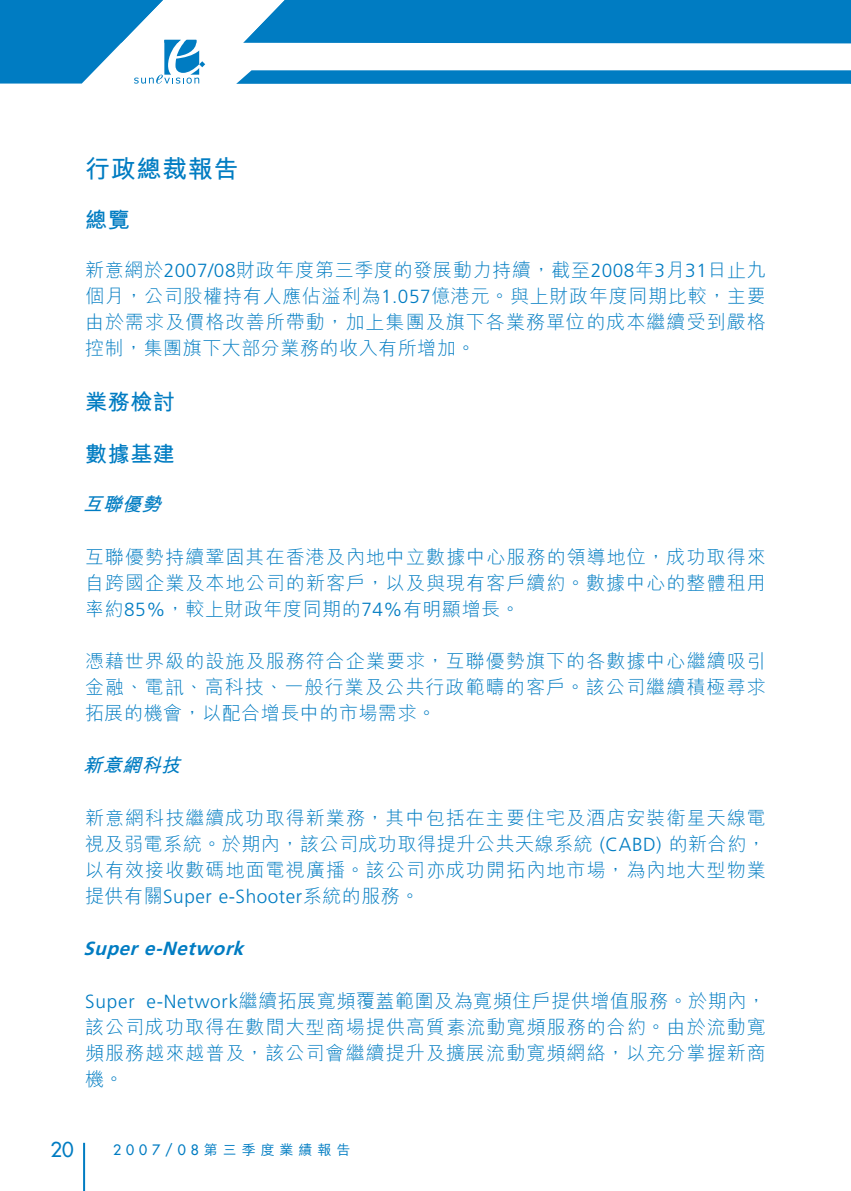
<style>
.page{position:relative;width:851px;height:1191px;background:#fff}
.page>*{position:absolute;margin:0;border:0;box-sizing:border-box;transform-origin:0 0}
.t1{font:25px "M Hei HK Bold B5 pc H";letter-spacing:.03em;color:#007cc2}
.t2{font:22px "M Hei HK Bold B5 pc H";letter-spacing:.03em;color:#007cc2}
.t3{font:500 20px "Futura Std";color:#007cc2}
.t4{font:19px/26px "M Hei HK Light B5 pc H";letter-spacing:.055em;color:#007cc2;text-align:justify}
.t5{font:300 19px "Frutiger LT Std";letter-spacing:.03em;color:#007cc2}
.t6{font:italic 700 19px "Frutiger LT Std";color:#007cc2}
.t7{font:italic 19px "M Hei HK Bold B5 pc H";color:#007cc2}
.t8{font:14px "M Hei HK Medium B5 pc H";letter-spacing:.35em;color:#007cc2}
.s1{font-family:"Frutiger LT Std";font-weight:300}
.s2{font-family:"M Hei HK Light B5 pc H";font-weight:400}
.s3{font-family:"Futura Std";font-weight:500}
</style>
<div class="page">
<hr style="left:83px;top:1142px;width:2px;height:48px;background:#007cc2">
<svg style="left:850px;top:0;width:1px;height:84px"></svg>
<svg style="left:205px;top:0;width:645px;height:84px;fill:#007cc2"></svg>
<svg style="left:0;top:0;width:205px;height:84px"></svg>
<h1 class="t1" style="left:85px;top:159px;width:155px">行政總裁報告</h1>
<p class="t2" style="left:85px;top:211px;width:46px">總覽</p>
<p class="t4" style="left:85px;top:259px;width:682px">新意網於<span class="s1">2007/08</span>財政年度第三季度的發展動力持續，截至<span class="s1">2008</span>年<span class="s1">3</span>月<span class="s1">31</span>日止九個月，公司股權持有人應佔溢利為<span class="s1">1.057</span>億港元。與上財政年度同期比較，主要由於需求及價格改善所帶動，加上集團及旗下各業務單位的成本繼續受到嚴格控制，集團旗下大部分業務的收入有所增加。</p>
<p class="t2" style="left:85px;top:393px;width:91px">業務檢討</p>
<p class="t2" style="left:85px;top:445px;width:91px">數據基建</p>
<p class="t7" style="left:83px;top:497px;width:84px">互聯優勢</p>
<p class="t4" style="left:85px;top:546px;width:682px">互聯優勢持續鞏固其在香港及內地中立數據中心服務的領導地位，成功取得來自跨國企業及本地公司的新客戶，以及與現有客戶續約。數據中心的整體租用率約<span class="s1">85%</span>，較上財政年度同期的<span class="s1">74%</span>有明顯增長。</p>
<p class="t4" style="left:85px;top:650px;width:682px">憑藉世界級的設施及服務符合企業要求，互聯優勢旗下的各數據中心繼續吸引金融、電訊、高科技、一般行業及公共行政範疇的客戶。該公司繼續積極尋求拓展的機會，以配合增長中的市場需求。</p>
<p class="t7" style="left:83px;top:758px;width:104px">新意網科技</p>
<p class="t4" style="left:85px;top:807px;width:682px">新意網科技繼續成功取得新業務，其中包括在主要住宅及酒店安裝衛星天線電視及弱電系統。於期內，該公司成功取得提升公共天線系統 <span class="s1">(CABD)</span> 的新合約，以有效接收數碼地面電視廣播。該公司亦成功開拓內地市場，為內地大型物業</p>
<p class="t5" style="left:85px;top:885px;width:336px"><span class="s2">提供有關</span>Super e-Shooter<span class="s2">系統的服務。</span></p>
<p class="t6" style="left:83px;top:937px;width:161px">Super e-Network</p>
<p class="t4" style="left:85px;top:990px;width:682px"><span class="s1">Super e-Network</span>繼續拓展寬頻覆蓋範圍及為寬頻住戶提供增值服務。於期內，該公司成功取得在數間大型商場提供高質素流動寬頻服務的合約。由於流動寬頻服務越來越普及，該公司會繼續提升及擴展流動寬頻網絡，以充分掌握新商機。</p>
<p class="t3" style="left:51px;top:1138px;width:25px">20</p>
<p class="t8" style="left:113px;top:1144px;width:238px"><span class="s3">2007/08</span>第三季度業績報告</p>
</div>
